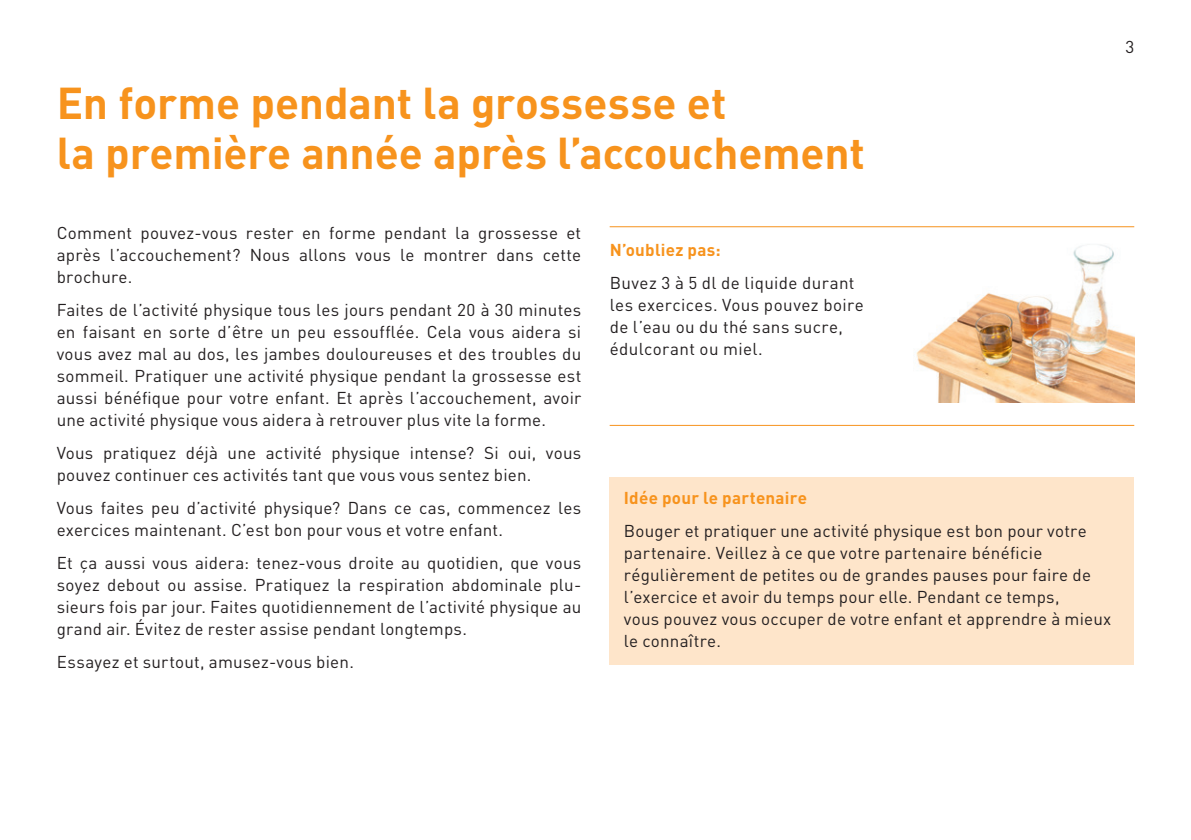
<style>
.page{position:relative;width:1191px;height:840px;background:#fff}
.page>*{position:absolute;margin:0;border:0;box-sizing:border-box;transform-origin:0 0}
.t1{font:700 44px/50px "DIN Pro";letter-spacing:-.005em;color:#f7931d}
.t2{font:17px/22px "DIN Pro";letter-spacing:.015em;color:#231f20}
.t3{font:700 17px "DIN Pro";letter-spacing:.015em;color:#f7931d}
</style>
<div class="page">
<div style="left:609px;top:476px;width:525px;height:188px;background:#fee5ca"></div>
<hr style="left:609px;top:226px;width:525px;height:1px;background:#f7931d">
<hr style="left:609px;top:424px;width:525px;height:1px;background:#f7931d">
<img style="left:916px;top:245px;width:218px;height:157px">
<h1 class="t1" style="left:57px;top:76px;width:810px">En forme pendant la grossesse et<br>la première année après l’accouchement</h1>
<p class="t2" style="left:1125px;top:35px;width:10px">3</p>
<p class="t2" style="left:57px;top:221px;width:526px;text-align:justify">Comment pouvez-vous rester en forme pendant la grossesse et après l’accouchement? Nous allons vous le montrer dans cette brochure.</p>
<p class="t2" style="left:57px;top:298px;width:526px;text-align:justify">Faites de l’activité physique tous les jours pendant 20 à 30 minutes en faisant en sorte d’être un peu essoufflée. Cela vous aidera si vous avez mal au dos, les jambes douloureuses et des troubles du sommeil. Pratiquer une activité physique pendant la grossesse est aussi bénéfique pour votre enfant. Et après l’accouchement, avoir une activité physique vous aidera à retrouver plus vite la forme.</p>
<p class="t2" style="left:57px;top:440px;width:526px">Vous pratiquez déjà une activité physique intense? Si oui, vous pouvez continuer ces activités tant que vous vous sentez bien.</p>
<p class="t2" style="left:57px;top:495px;width:526px">Vous faites peu d’activité physique? Dans ce cas, commencez les exercices maintenant. C’est bon pour vous et votre enfant.</p>
<p class="t2" style="left:57px;top:550px;width:526px;text-align:justify">Et ça aussi vous aidera: tenez-vous droite au quotidien, que vous soyez debout ou assise. Pratiquez la respiration abdominale plu&shy;sieurs fois par jour. Faites quotidiennement de l’activité physique au grand air. Évitez de rester assise pendant longtemps.</p>
<p class="t2" style="left:57px;top:649px;width:299px">Essayez et surtout, amusez-vous bien.</p>
<p class="t3" style="left:609px;top:238px;width:112px">N’oubliez pas:</p>
<p class="t2" style="left:609px;top:271px;width:256px">Buvez 3 à 5 dl de liquide durant les exercices. Vous pouvez boire de l’eau ou du thé sans sucre, édulcorant ou miel.</p>
<p class="t3" style="left:624px;top:486px;width:185px">Idée pour le partenaire</p>
<p class="t2" style="left:624px;top:519px;width:489px">Bouger et pratiquer une activité physique est bon pour votre partenaire. Veillez à ce que votre partenaire bénéficie régulièrement de petites ou de grandes pauses pour faire de l’exercice et avoir du temps pour elle. Pendant ce temps,<br>vous pouvez vous occuper de votre enfant et apprendre à mieux le connaître.</p>
</div>
